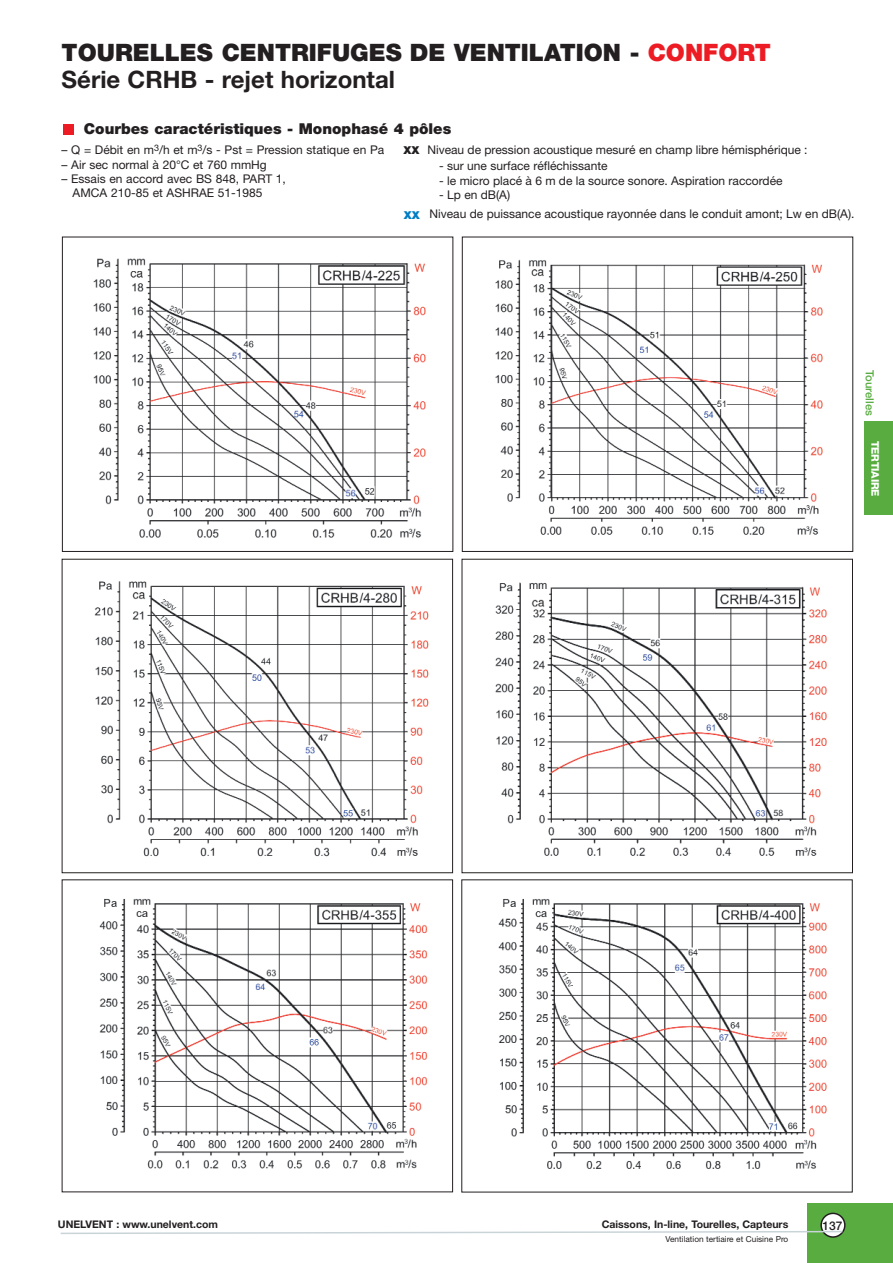
<style>
.page{position:relative;width:893px;height:1263px;background:#fff}
.page>*{position:absolute;margin:0;border:0;box-sizing:border-box;transform-origin:0 0}
.t1{font:900 24px/27px "Helvetica Neue";color:#231f20}
.t2{font:900 15px "Helvetica Neue";color:#231f20}
.t3{font:800 15px "Helvetica Neue";color:#231f20}
.t4{font:12px/14.4px "Helvetica Neue";color:#231f20}
.t5{font:500 12px "Helvetica Neue";color:#231f20}
.t6{font:500 11.25px "Helvetica Neue";color:#58ac40}
.t7{font:700 10.5px "Helvetica Neue";color:#231f20}
.t8{font:800 10.5px "Helvetica Neue";letter-spacing:-.015em;color:#fff}
.t9{font:8.25px "Helvetica Neue";color:#231f20}
.s1{color:#ed1c24}
.s2{font-weight:700}
.s3{font-weight:800;font-size:15px;color:#007dc5}
</style>
<div class="page">
<div style="left:807px;top:1203px;width:85px;height:60px;background:#58ac40"></div>
<svg style="left:60px;top:1213px;width:785px;height:25px"></svg>
<img style="left:495px;top:259px;width:328px;height:276px">
<div style="left:462px;top:237px;width:391px;height:315px;border:1px solid #231f20"></div>
<img style="left:93px;top:259px;width:333px;height:279px">
<div style="left:62px;top:237px;width:391px;height:315px;border:1px solid #231f20"></div>
<div style="left:64px;top:124px;width:10px;height:10px;background:#ed1c24"></div>
<img style="left:495px;top:582px;width:332px;height:274px">
<img style="left:498px;top:899px;width:329px;height:270px">
<img style="left:94px;top:581px;width:335px;height:276px">
<div style="left:62px;top:559px;width:391px;height:314px;border:1px solid #231f20"></div>
<img style="left:99px;top:898px;width:329px;height:271px">
<div style="left:864px;top:421px;width:28px;height:93px;background:#58ac40"></div>
<h1 class="t1" style="left:62px;top:41px;width:710px">TOURELLES CENTRIFUGES DE VENTILATION - <span class="s1">CONFORT<br></span><span class="s2">Série CRHB - rejet horizontal</span></h1>
<p class="t2" style="left:84px;top:124px;width:369px">Courbes caractéristiques - Monophasé 4 pôles</p>
<p class="t4" style="left:62px;top:144px;width:324px">– Q = Débit en m<sup>3</sup>/h et m<sup>3</sup>/s - Pst = Pression statique en Pa</p>
<p class="t4" style="left:62px;top:158px;width:207px">– Air sec normal à 20°C et 760 mmHg</p>
<p class="t4" style="left:73px;top:173px;width:215px;text-indent:-11px">– Essais en accord avec BS 848, PART 1,<br>AMCA 210-85 et ASHRAE 51-1985</p>
<p class="t4" style="left:427px;top:144px;width:382px">Niveau de pression acoustique mesuré en champ libre hémisphérique :</p>
<p class="t3" style="left:403px;top:143px;width:18px">xx</p>
<p class="t4" style="left:439px;top:160px;width:170px">- sur une surface réfléchissante</p>
<p class="t4" style="left:439px;top:175px;width:345px">- le micro placé à 6 m de la source sonore. Aspiration raccordée</p>
<p class="t4" style="left:439px;top:189px;width:72px">- Lp en dB(A)</p>
<p class="t4" style="left:403px;top:208px;width:452px"><span class="s3">xx</span> Niveau de puissance acoustique rayonnée dans le conduit amont; Lw en dB(A).</p>
<p class="t6" style="left:874px;top:370px;width:48px;rotate:90deg">Tourelles</p>
<p class="t8" style="left:879px;top:441px;width:57px;rotate:90deg">TERTIAIRE</p>
<p class="t7" style="left:58px;top:1221px;width:162px">UNELVENT : www.unelvent.com</p>
<p class="t7" style="left:601px;top:1221px;width:188px">Caissons, In-line, Tourelles, Capteurs</p>
<p class="t5" style="left:822px;top:1221px;width:22px">137</p>
<p class="t9" style="left:665px;top:1236px;width:124px">Ventilation tertiaire et Cuisine Pro</p>
</div>
